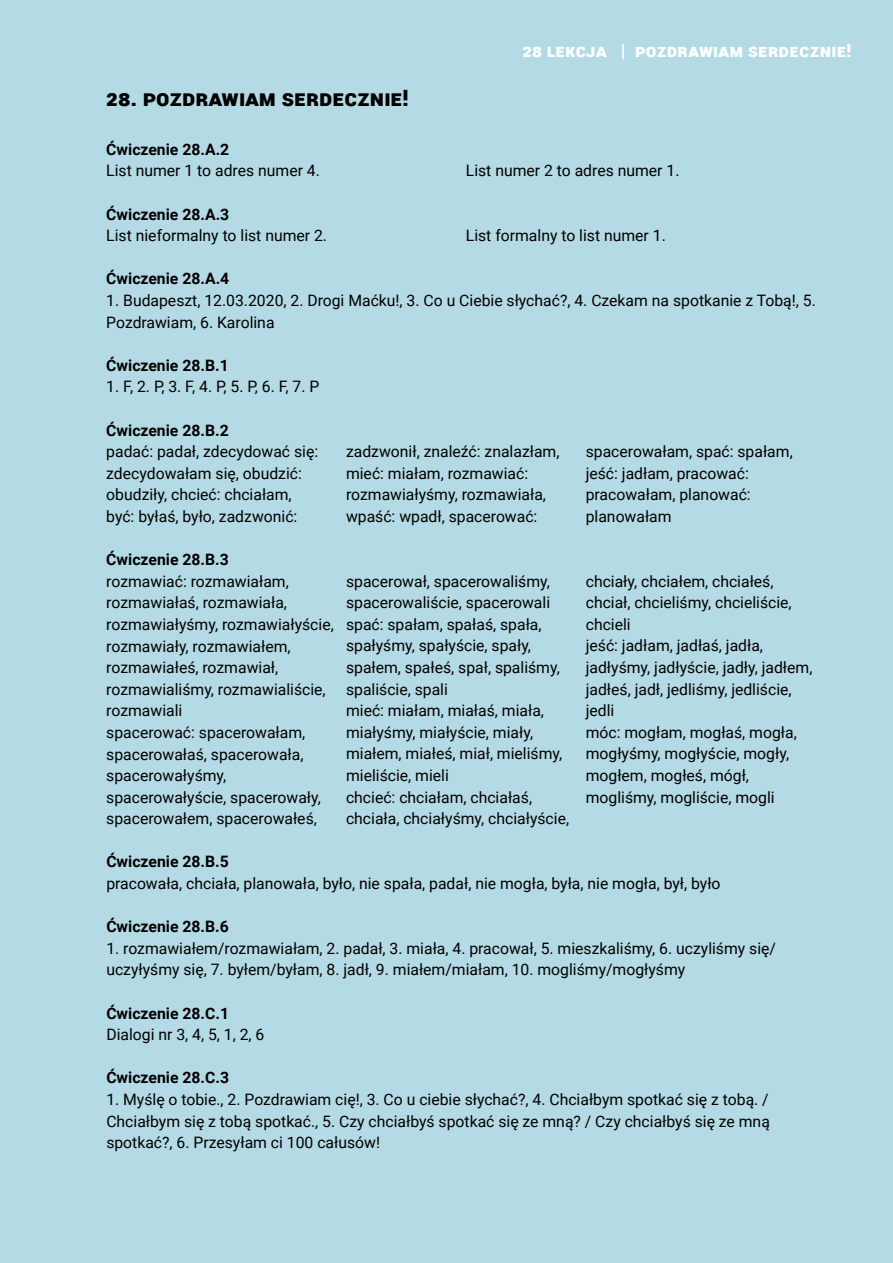
<style>
.page{position:relative;width:893px;height:1263px;background:#b4dae5}
.page>*{position:absolute;margin:0;border:0;box-sizing:border-box;transform-origin:0 0}
.t1{font:900 22.5px "Roboto";color:#000}
.t2{font:900 18px "Roboto";letter-spacing:.01em;color:#fff}
.t3{font:15.75px/21.6px "Roboto";color:#000}
.t4{font:700 15.75px "Roboto";color:#000}
</style>
<div class="page">
<p class="t2" style="left:522px;top:38px;width:331px">28 LEKCJA | pozdrawiam serdecznie!</p>
<h1 class="t1" style="left:106px;top:82px;width:304px">28. pozdrawiam serdecznie!</h1>
<p class="t4" style="left:106px;top:138px;width:125px">Ćwiczenie 28.A.2</p>
<p class="t3" style="left:106px;top:159px;width:215px">List numer 1 to adres numer 4.</p>
<p class="t3" style="left:466px;top:159px;width:215px">List numer 2 to adres numer 1.</p>
<p class="t4" style="left:106px;top:203px;width:125px">Ćwiczenie 28.A.3</p>
<p class="t3" style="left:106px;top:224px;width:222px">List nieformalny to list numer 2.</p>
<p class="t3" style="left:466px;top:224px;width:201px">List formalny to list numer 1.</p>
<p class="t4" style="left:106px;top:268px;width:125px">Ćwiczenie 28.A.4</p>
<p class="t3" style="left:106px;top:289px;width:711px">1. Budapeszt, 12.03.2020, 2. Drogi Maćku!, 3. Co u Ciebie słychać?, 4. Czekam na spotkanie z Tobą!, 5.<br>Pozdrawiam, 6. Karolina</p>
<p class="t4" style="left:106px;top:354px;width:124px">Ćwiczenie 28.B.1</p>
<p class="t3" style="left:106px;top:375px;width:215px">1. F, 2. P, 3. F, 4. P, 5. P, 6. F, 7. P</p>
<p class="t4" style="left:106px;top:419px;width:124px">Ćwiczenie 28.B.2</p>
<p class="t3" style="left:106px;top:440px;width:213px">padać: padał, zdecydować się: zdecydowałam się, obudzić: obudziły, chcieć: chciałam, być: byłaś, było, zadzwonić:</p>
<p class="t3" style="left:346px;top:440px;width:215px">zadzwonił, znaleźć: znalazłam, mieć: miałam, rozmawiać: rozmawiałyśmy, rozmawiała, wpaść: wpadł, spacerować:</p>
<p class="t3" style="left:586px;top:440px;width:208px">spacerowałam, spać: spałam, jeść: jadłam, pracować: pracowałam, planować: planowałam</p>
<p class="t4" style="left:106px;top:548px;width:124px">Ćwiczenie 28.B.3</p>
<p class="t3" style="left:106px;top:570px;width:229px">rozmawiać: rozmawiałam, rozmawiałaś, rozmawiała, rozmawiałyśmy, rozmawiałyście, rozmawiały, rozmawiałem, rozmawiałeś, rozmawiał, rozmawialiśmy, rozmawialiście, rozmawiali<br>spacerować: spacerowałam, spacerowałaś, spacerowała, spacerowałyśmy, spacerowałyście, spacerowały, spacerowałem, spacerowałeś,</p>
<p class="t3" style="left:346px;top:570px;width:225px">spacerował, spacerowaliśmy, spacerowaliście, spacerowali spać: spałam, spałaś, spała, spałyśmy, spałyście, spały, spałem, spałeś, spał, spaliśmy, spaliście, spali<br>mieć: miałam, miałaś, miała, miałyśmy, miałyście, miały, miałem, miałeś, miał, mieliśmy, mieliście, mieli<br>chcieć: chciałam, chciałaś, chciała, chciałyśmy, chciałyście,</p>
<p class="t3" style="left:586px;top:570px;width:228px">chciały, chciałem, chciałeś, chciał, chcieliśmy, chcieliście, chcieli<br>jeść: jadłam, jadłaś, jadła, jadłyśmy, jadłyście, jadły, jadłem, jadłeś, jadł, jedliśmy, jedliście, jedli<br>móc: mogłam, mogłaś, mogła, mogłyśmy, mogłyście, mogły, mogłem, mogłeś, mógł, mogliśmy, mogliście, mogli</p>
<p class="t4" style="left:106px;top:851px;width:124px">Ćwiczenie 28.B.5</p>
<p class="t3" style="left:106px;top:872px;width:616px">pracowała, chciała, planowała, było, nie spała, padał, nie mogła, była, nie mogła, był, było</p>
<p class="t4" style="left:106px;top:915px;width:124px">Ćwiczenie 28.B.6</p>
<p class="t3" style="left:106px;top:937px;width:671px">1. rozmawiałem/rozmawiałam, 2. padał, 3. miała, 4. pracował, 5. mieszkaliśmy, 6. uczyliśmy się/ uczyłyśmy się, 7. byłem/byłam, 8. jadł, 9. miałem/miałam, 10. mogliśmy/mogłyśmy</p>
<p class="t4" style="left:106px;top:1002px;width:124px">Ćwiczenie 28.C.1</p>
<p class="t3" style="left:106px;top:1023px;width:160px">Dialogi nr 3, 4, 5, 1, 2, 6</p>
<p class="t4" style="left:106px;top:1067px;width:124px">Ćwiczenie 28.C.3</p>
<p class="t3" style="left:106px;top:1088px;width:665px;text-align:justify">1. Myślę o tobie., 2. Pozdrawiam cię!, 3. Co u ciebie słychać?, 4. Chciałbym spotkać się z tobą. / Chciałbym się z tobą spotkać., 5. Czy chciałbyś spotkać się ze mną? / Czy chciałbyś się ze mną spotkać?, 6. Przesyłam ci 100 całusów!</p>
</div>
